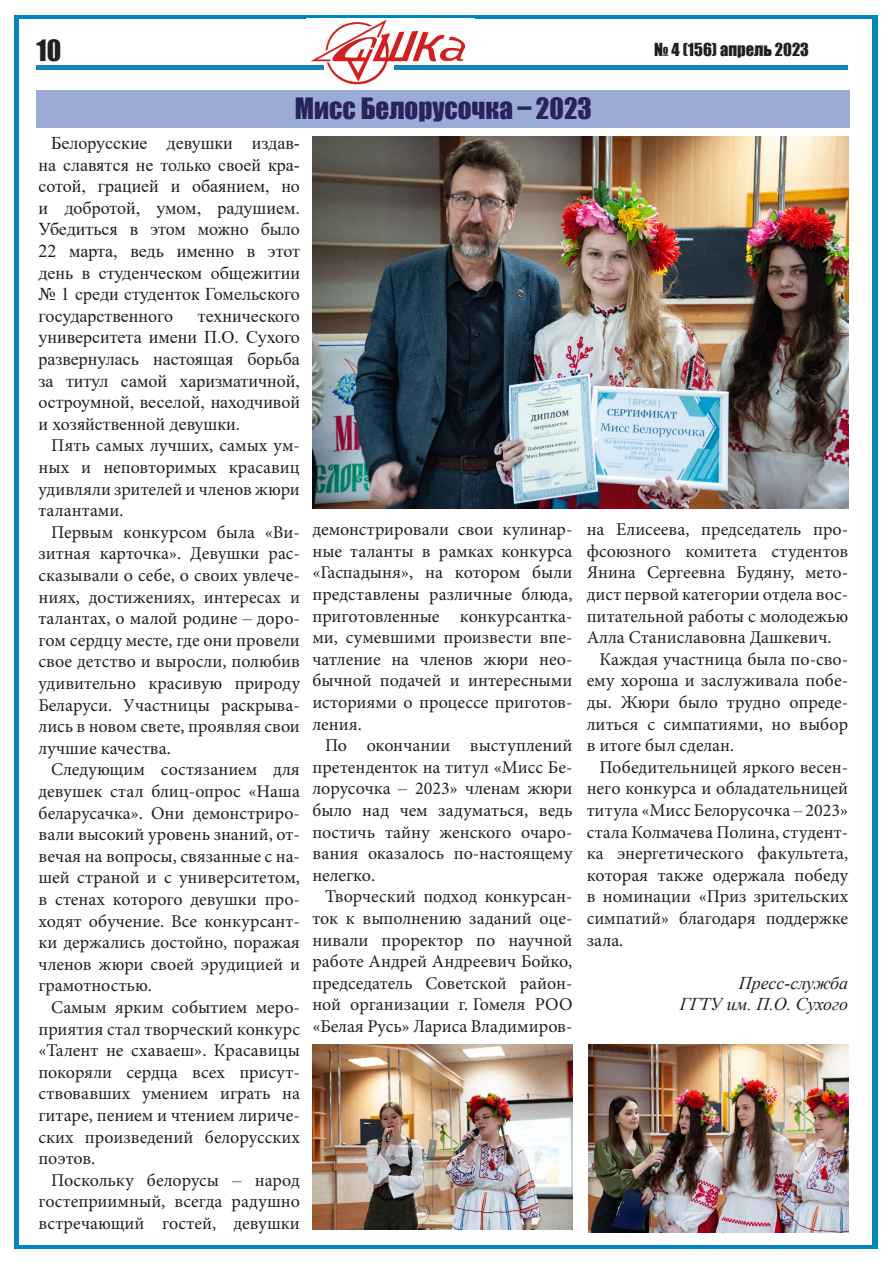
<style>
.page{position:relative;width:893px;height:1263px;background:#fff}
.page>*{position:absolute;margin:0;border:0;box-sizing:border-box;transform-origin:0 0}
.t1{font:27px "Impact";color:#28235d}
.t2{font:27px "Impact";color:#231f20}
.t3{font:18px/21.6px "Minion Pro";color:#231f20;text-align:justify}
.t4{font:18px/21.6px "Times New Roman";color:#231f20;text-align:justify}
.t5{font:italic 18px "Times New Roman";color:#231f20}
.t6{font:16.5px "Impact";color:#231f20}
.s1{font-family:"Times New Roman"}
</style>
<div class="page">
<div style="left:14px;top:15px;width:864px;height:1233px;background:linear-gradient(to right,#0086be,#0086be)"></div>
<div style="left:20px;top:19px;width:852px;height:1225px;background:#fff"></div>
<img style="left:310px;top:19px;width:156px;height:65px">
<div style="left:37px;top:65px;width:287px;height:5px;background:#1882bb"></div>
<div style="left:395px;top:65px;width:453px;height:5px;background:#1882bb"></div>
<div style="left:37px;top:90px;width:813px;height:38px;background:#9caad6"></div>
<img style="left:312px;top:136px;width:536px;height:372px">
<img style="left:589px;top:1044px;width:259px;height:188px">
<img style="left:313px;top:1044px;width:259px;height:185px">
<p class="t2" style="left:37px;top:29px;width:26px">10</p>
<p class="t6" style="left:654px;top:36px;width:156px">№ 4 (156) апрель 2023</p>
<p class="t1" style="left:295px;top:87px;width:299px">Мисс Белорусочка – 2023</p>
<p class="t4" style="left:38px;top:132px;width:263px;text-indent:13px">Белорусские девушки издав&shy;на славятся не только своей кра&shy;сотой, грацией и обаянием, но и добротой, умом, радушием.<br>Убедиться в этом можно было</p>
<p class="t4" style="left:38px;top:240px;width:263px">22 марта, ведь именно в этот день в студенческом общежитии</p>
<p class="t4" style="left:38px;top:283px;width:263px">№ 1 среди студенток Гомельского</p>
<p class="t4" style="left:38px;top:304px;width:136px">государственного</p>
<p class="t4" style="left:38px;top:304px;width:263px;text-indent:159px">технического университета имени П.О. Сухого развернулась настоящая борьба за титул самой харизматичной, остроумной, веселой, находчивой и хозяйственной девушки.</p>
<p class="t3" style="left:38px;top:435px;width:263px;text-indent:13px">Пять самых лучших, самых ум&shy;ных и неповторимых красавиц удивляли зрителей и членов жюри талантами.</p>
<p class="t3" style="left:38px;top:521px;width:263px;text-indent:13px">Первым конкурсом была «Ви&shy;зитная карточка». Девушки рас&shy;сказывали о себе, о своих увлече&shy;ниях, достижениях, интересах и талантах, о малой родине <span class="s1">–</span> доро&shy;гом сердцу месте, где они провели свое детство и выросли, полюбив удивительно красивую природу Беларуси. Участницы раскрыва&shy;лись в новом свете, проявляя свои лучшие качества.</p>
<p class="t3" style="left:38px;top:759px;width:263px;text-indent:13px">Следующим состязанием для девушек стал блиц-опрос «Наша беларусачка». Они демонстриро&shy;вали высокий уровень знаний, от&shy;вечая на вопросы, связанные с на&shy;шей страной и с университетом, в стенах которого девушки про&shy;ходят обучение. Все конкурсант&shy;ки держались достойно, поражая членов жюри своей эрудицией и грамотностью.</p>
<p class="t3" style="left:38px;top:996px;width:263px;text-indent:13px">Самым ярким событием меро&shy;приятия стал творческий конкурс «Талент не схаваеш». Красавицы покоряли сердца всех присут&shy;ствовавших умением играть на гитаре, пением и чтением лириче&shy;ских произведений белорусских поэтов.</p>
<p class="t3" style="left:38px;top:1169px;width:263px;text-indent:13px">Поскольку белорусы <span class="s1">–</span> народ гостеприимный, всегда радушно встречающий гостей, девушки</p>
<p class="t3" style="left:587px;top:519px;width:263px">на Елисеева, председатель про&shy;фсоюзного комитета студентов Янина Сергеевна Будяну, мето&shy;дист первой категории отдела вос&shy;питательной работы с молодежью Алла Станиславовна Дашкевич.</p>
<p class="t3" style="left:587px;top:648px;width:263px;text-indent:13px">Каждая участница была по-сво&shy;ему хороша и заслуживала побе&shy;ды. Жюри было трудно опреде&shy;литься с симпатиями, но выбор</p>
<p class="t3" style="left:587px;top:735px;width:149px">в итоге был сделан.</p>
<p class="t3" style="left:587px;top:756px;width:263px;text-indent:13px">Победительницей яркого весен&shy;него конкурса и обладательницей титула «Мисс Белорусочка <span class="s1">–</span> 2023» стала Колмачева Полина, студент&shy;ка энергетического факультета, которая также одержала победу в номинации «Приз зрительских симпатий» благодаря поддержке зала.</p>
<p class="t5" style="left:739px;top:970px;width:111px">Пресс-служба</p>
<p class="t5" style="left:680px;top:992px;width:170px">ГГТУ им. П.О. Сухого</p>
<p class="t3" style="left:312px;top:519px;width:262px">демонстрировали свои кулинар&shy;ные таланты в рамках конкурса «Гаспадыня», на котором были представлены различные блюда,</p>
<p class="t3" style="left:312px;top:605px;width:262px">приготовленные конкурсантка&shy;ми, сумевшими произвести впе&shy;чатление на членов жюри нео&shy;бычной подачей и интересными историями о процессе приготов&shy;ления.</p>
<p class="t3" style="left:312px;top:735px;width:262px;text-indent:13px">По окончании выступлений претенденток на титул «Мисс Бе&shy;лорусочка <span class="s1">–</span> 2023» членам жюри было над чем задуматься, ведь постичь тайну женского очаро&shy;вания оказалось по-настоящему нелегко.</p>
<p class="t3" style="left:312px;top:886px;width:262px;text-indent:13px">Творческий подход конкурсан&shy;ток к выполнению заданий оце&shy;нивали проректор по научной работе Андрей Андреевич Бойко, председатель Советской район&shy;ной организации г. Гомеля РОО «Белая Русь» Лариса Владимиров-</p>
</div>
